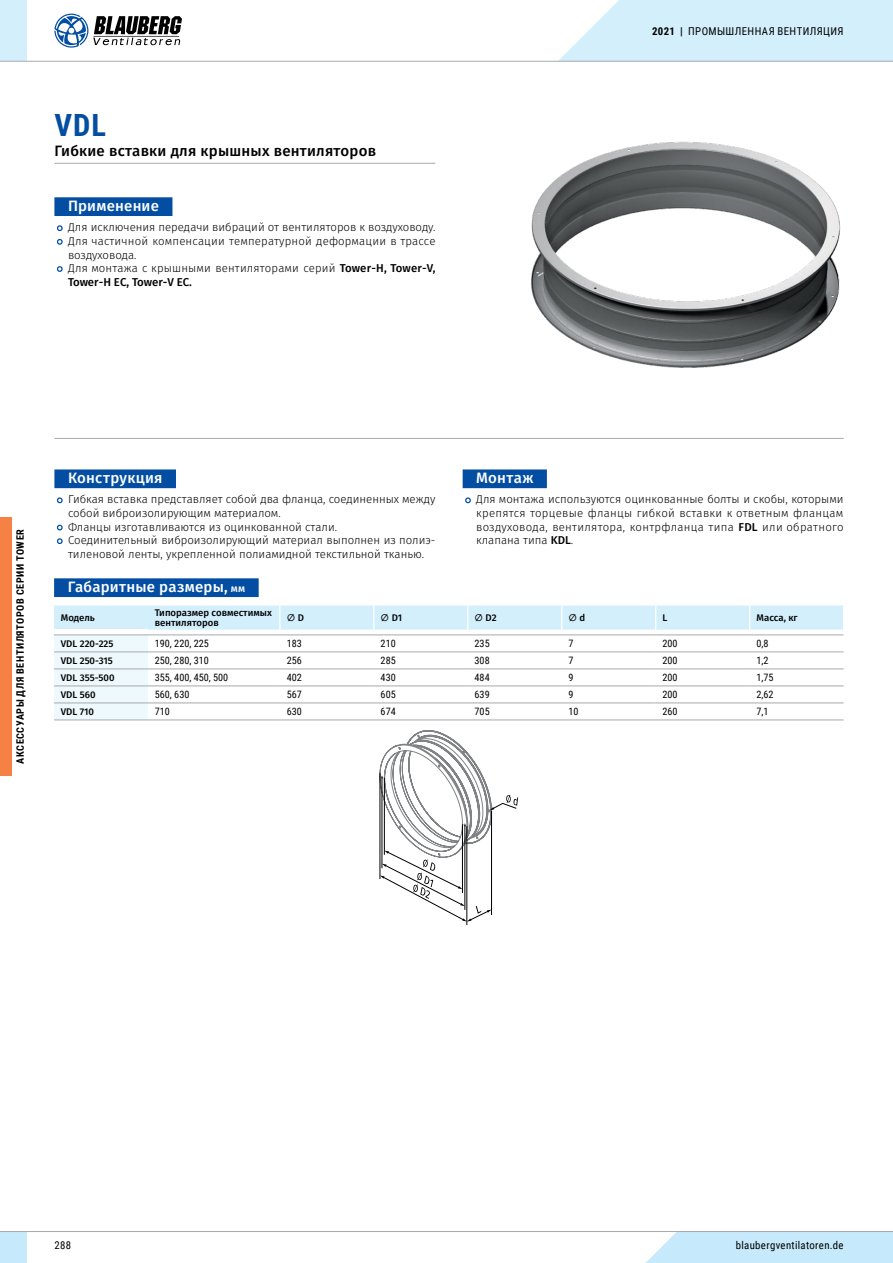
<style>
.page{position:relative;width:893px;height:1263px;background:#fff}
.page>*{position:absolute;margin:0;border:0;box-sizing:border-box;transform-origin:0 0}
.t1{font:700 30.6px "Roboto Condensed";color:#034ea2}
.t2{font:500 15px "Fira Sans";letter-spacing:.01em;color:#fff}
.t3{font:500 15px "Fira Sans";letter-spacing:.015em;color:#000}
.t4{font:300 11.4px/13.6px "Fira Sans";color:#000}
.t5{font:10.8px "Roboto Condensed";letter-spacing:.035em;color:#000}
.t6{font:10.2px "Roboto Condensed";color:#000}
.t7{font:700 10.2px "Roboto Condensed";letter-spacing:.055em;color:#000}
.t8{font:500 9.6px/10.8px "Fira Sans";color:#000}
.s1{font-weight:500}
.s2{font-weight:700}
.s3{font-size:10.5px}
</style>
<div class="page">
<div style="left:0;top:517px;width:12px;height:259px;background:#f58145"></div>
<img style="left:531px;top:141px;width:310px;height:227px">
<hr style="left:54px;top:163px;width:381px;height:1px;background:#a7a9ac">
<div style="left:54px;top:197px;width:118px;height:19px;background:#034ea2"></div>
<svg style="left:56px;top:225px;width:7px;height:7px"></svg>
<svg style="left:56px;top:239px;width:7px;height:6px"></svg>
<svg style="left:57px;top:266px;width:6px;height:6px"></svg>
<div style="left:54px;top:469px;width:122px;height:19px;background:#034ea2"></div>
<svg style="left:56px;top:497px;width:7px;height:7px"></svg>
<svg style="left:56px;top:524px;width:7px;height:7px"></svg>
<svg style="left:56px;top:538px;width:7px;height:6px"></svg>
<hr style="left:54px;top:438px;width:790px;height:1px;background:#a7a9ac">
<div style="left:463px;top:469px;width:84px;height:19px;background:#034ea2"></div>
<svg style="left:465px;top:497px;width:6px;height:7px"></svg>
<div style="left:54px;top:578px;width:205px;height:19px;background:#034ea2"></div>
<hr style="left:148px;top:720px;width:132px;height:1px;background:#a7a9ac">
<hr style="left:280px;top:720px;width:94px;height:1px;background:#a7a9ac">
<hr style="left:374px;top:720px;width:94px;height:1px;background:#a7a9ac">
<hr style="left:468px;top:720px;width:94px;height:1px;background:#a7a9ac">
<hr style="left:562px;top:720px;width:94px;height:1px;background:#a7a9ac">
<hr style="left:656px;top:720px;width:94px;height:1px;background:#a7a9ac">
<hr style="left:750px;top:720px;width:94px;height:1px;background:#a7a9ac">
<hr style="left:54px;top:720px;width:94px;height:1px;background:#a7a9ac">
<svg style="left:54px;top:605px;width:790px;height:115px"></svg>
<hr style="left:279px;top:605px;width:2px;height:25px;background:#fff">
<hr style="left:54px;top:635px;width:94px;height:1px;background:#a7a9ac">
<hr style="left:148px;top:635px;width:132px;height:1px;background:#a7a9ac">
<hr style="left:280px;top:635px;width:94px;height:1px;background:#a7a9ac">
<hr style="left:374px;top:635px;width:94px;height:1px;background:#a7a9ac">
<hr style="left:468px;top:635px;width:94px;height:1px;background:#a7a9ac">
<hr style="left:562px;top:635px;width:94px;height:1px;background:#a7a9ac">
<hr style="left:656px;top:635px;width:94px;height:1px;background:#a7a9ac">
<hr style="left:750px;top:635px;width:94px;height:1px;background:#a7a9ac">
<svg style="left:380px;top:730px;width:138px;height:195px"></svg>
<div style="left:646px;top:1232px;width:247px;height:31px;background:#c6eafb"></div>
<div style="left:0;top:1231px;width:27px;height:32px;background:#c6eafb"></div>
<hr style="left:0;top:1231px;width:893px;height:1px;background:#a7a9ac">
<div style="left:0;top:0;width:27px;height:61px;background:#d3effc"></div>
<hr style="left:0;top:61px;width:893px;height:1px;background:#a7a9ac">
<svg style="left:558px;top:0;width:335px;height:62px"></svg>
<svg style="left:54px;top:14px;width:128px;height:34px"></svg>
<h1 class="t1" style="left:54px;top:104px;width:53px">VDL</h1>
<h2 class="t3" style="left:54px;top:141px;width:323px">Гибкие вставки для крышных вентиляторов</h2>
<h2 class="t2" style="left:68px;top:195px;width:92px">Применение</h2>
<p class="t4" style="left:68px;top:221px;width:369px">Для исключения передачи вибраций от вентиляторов к воздуховоду.<br>Для частичной компенсации температурной деформации в трассе воздуховода.<br>Для монтажа с крышными вентиляторами серий <span class="s1">Tower-H, Tower-V, Tower-H EC, Tower-V EC.</span></p>
<p class="t5" style="left:652px;top:23px;width:193px"><span class="s2">2021 |</span> ПРОМЫШЛЕННАЯ ВЕНТИЛЯЦИЯ</p>
<p class="t7" style="left:13px;top:764px;width:236px;rotate:-90deg">АКСЕССУАРЫ ДЛЯ ВЕНТИЛЯТОРОВ СЕРИИ TOWER</p>
<h2 class="t2" style="left:68px;top:467px;width:96px">Конструкция</h2>
<p class="t4" style="left:68px;top:493px;width:369px">Гибкая вставка представляет собой два фланца, соединенных между собой виброизолирующим материалом.<br>Фланцы изготавливаются из оцинкованной стали.<br>Соединительный виброизолирующий материал выполнен из полиэ&shy;тиленовой ленты, укрепленной полиамидной текстильной тканью.</p>
<h2 class="t2" style="left:476px;top:467px;width:59px">Монтаж</h2>
<p class="t4" style="left:476px;top:493px;width:369px;text-align:justify">Для монтажа используются оцинкованные болты и скобы, которыми крепятся торцевые фланцы гибкой вставки к ответным фланцам воздуховода, вентилятора, контрфланца типа <span class="s1">FDL</span> или обратного клапана типа <span class="s1">KDL</span>.</p>
<h2 class="t2" style="left:68px;top:576px;width:179px">Габаритные размеры, <span class="s3">мм</span></h2>
<p class="t8" style="left:61px;top:613px;width:36px">Модель</p>
<p class="t8" style="left:155px;top:607px;width:118px">Типоразмер совместимых вентиляторов</p>
<p class="t8" style="left:287px;top:613px;width:19px">∅ D</p>
<p class="t8" style="left:381px;top:613px;width:23px">∅ D1</p>
<p class="t8" style="left:475px;top:613px;width:24px">∅ D2</p>
<p class="t8" style="left:569px;top:613px;width:18px">∅ d</p>
<p class="t8" style="left:662px;top:613px;width:6px">L</p>
<p class="t8" style="left:756px;top:613px;width:43px">Масса, кг</p>
<p class="t8" style="left:61px;top:639px;width:54px">VDL 220-225</p>
<p class="t6" style="left:155px;top:636px;width:56px">190, 220, 225</p>
<p class="t6" style="left:287px;top:636px;width:17px">183</p>
<p class="t6" style="left:381px;top:636px;width:17px">210</p>
<p class="t6" style="left:475px;top:636px;width:17px">235</p>
<p class="t6" style="left:569px;top:636px;width:7px">7</p>
<p class="t6" style="left:662px;top:636px;width:17px">200</p>
<p class="t6" style="left:756px;top:636px;width:14px">0,8</p>
<p class="t8" style="left:61px;top:656px;width:54px">VDL 250-315</p>
<p class="t6" style="left:155px;top:653px;width:56px">250, 280, 310</p>
<p class="t6" style="left:287px;top:653px;width:17px">256</p>
<p class="t6" style="left:381px;top:653px;width:17px">285</p>
<p class="t6" style="left:475px;top:653px;width:17px">308</p>
<p class="t6" style="left:569px;top:653px;width:7px">7</p>
<p class="t6" style="left:662px;top:653px;width:17px">200</p>
<p class="t6" style="left:756px;top:653px;width:14px">1,2</p>
<p class="t8" style="left:61px;top:673px;width:55px">VDL 355-500</p>
<p class="t6" style="left:155px;top:670px;width:75px">355, 400, 450, 500</p>
<p class="t6" style="left:287px;top:670px;width:17px">402</p>
<p class="t6" style="left:381px;top:670px;width:17px">430</p>
<p class="t6" style="left:475px;top:670px;width:17px">484</p>
<p class="t6" style="left:569px;top:670px;width:7px">9</p>
<p class="t6" style="left:662px;top:670px;width:17px">200</p>
<p class="t6" style="left:756px;top:670px;width:19px">1,75</p>
<p class="t8" style="left:61px;top:690px;width:36px">VDL 560</p>
<p class="t6" style="left:155px;top:687px;width:36px">560, 630</p>
<p class="t6" style="left:287px;top:687px;width:17px">567</p>
<p class="t6" style="left:381px;top:687px;width:17px">605</p>
<p class="t6" style="left:475px;top:687px;width:17px">639</p>
<p class="t6" style="left:569px;top:687px;width:7px">9</p>
<p class="t6" style="left:662px;top:687px;width:17px">200</p>
<p class="t6" style="left:756px;top:687px;width:19px">2,62</p>
<p class="t8" style="left:61px;top:707px;width:35px">VDL 710</p>
<p class="t6" style="left:155px;top:704px;width:17px">710</p>
<p class="t6" style="left:287px;top:704px;width:17px">630</p>
<p class="t6" style="left:381px;top:704px;width:17px">674</p>
<p class="t6" style="left:475px;top:704px;width:17px">705</p>
<p class="t6" style="left:569px;top:704px;width:12px">10</p>
<p class="t6" style="left:662px;top:704px;width:17px">260</p>
<p class="t6" style="left:756px;top:704px;width:14px">7,1</p>
<p class="t5" style="left:54px;top:1238px;width:18px">288</p>
<p class="t5" style="left:736px;top:1238px;width:109px">blaubergventilatoren.de</p>
</div>
